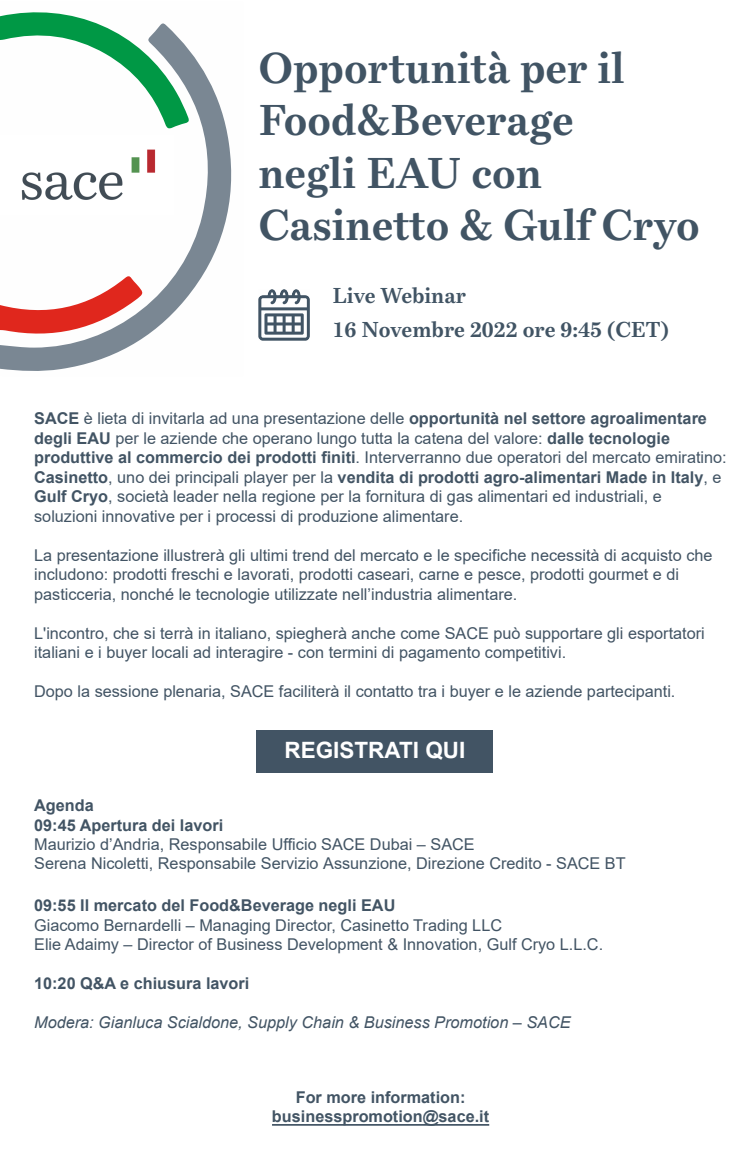
<style>
.page{position:relative;width:750px;height:1173px;background:#fff}
.page>*{position:absolute;margin:0;border:0;box-sizing:border-box;transform-origin:0 0}
.t1{font:700 42.5px/52.5px "Bressay";color:#415464}
.t2{font:700 22.5px "Arial";color:#fff}
.t3{font:700 21.25px/33.8px "Bressay";color:#415464}
.t4{font:16.25px/19.5px "Arial";color:#425464}
.t5{font:700 16.25px/19.5px "Arial";color:#425464}
.t6{font:16.25px "Arial";color:#425464}
.t7{font:italic 16.25px "Arial";color:#425464}
.s1{font-weight:700}
</style>
<div class="page">
<hr style="left:272px;top:1124px;width:217px;height:2px;background:#425464">
<div style="left:257px;top:730px;width:236px;height:43px;background:#425464"></div>
<svg style="left:0;top:50px;width:232px;height:321px"></svg>
<svg style="left:0;top:12px;width:189px;height:117px"></svg>
<svg style="left:0;top:275px;width:145px;height:64px"></svg>
<img style="left:1px;top:135px;width:172px;height:80px">
<svg style="left:258px;top:289px;width:52px;height:52px"></svg>
<h1 class="t1" style="left:258px;top:41px;width:443px">Opportunità per il<br>Food&amp;Beverage<br>negli EAU con<br>Casinetto &amp; Gulf Cryo</h1>
<h3 class="t3" style="left:333px;top:278px;width:338px">Live Webinar<br>16 Novembre 2022 ore 9:45 (CET)</h3>
<p class="t4" style="left:34px;top:408px;width:694px"><span class="s1">SACE</span> è lieta di invitarla ad una presentazione delle <span class="s1">opportunità nel settore agroalimentare degli EAU</span> per le aziende che operano lungo tutta la catena del valore: <span class="s1">dalle tecnologie produttive al commercio dei prodotti finiti</span>. Interverranno due operatori del mercato emiratino:<br><span class="s1">Casinetto</span>, uno dei principali player per la <span class="s1">vendita di prodotti agro-alimentari Made in Italy</span>, e <span class="s1">Gulf Cryo</span>, società leader nella regione per la fornitura di gas alimentari ed industriali, e soluzioni innovative per i processi di produzione alimentare.</p>
<p class="t4" style="left:34px;top:545px;width:680px">La presentazione illustrerà gli ultimi trend del mercato e le specifiche necessità di acquisto che includono: prodotti freschi e lavorati, prodotti caseari, carne e pesce, prodotti gourmet e di pasticceria, nonché le tecnologie utilizzate nell’industria alimentare.</p>
<p class="t4" style="left:34px;top:623px;width:672px">L'incontro, che si terrà in italiano, spiegherà anche come SACE può supportare gli esportatori italiani e i buyer locali ad interagire - con termini di pagamento competitivi.</p>
<p class="t4" style="left:34px;top:681px;width:643px">Dopo la sessione plenaria, SACE faciliterà il contatto tra i buyer e le aziende partecipanti.</p>
<h2 class="t2" style="left:285px;top:734px;width:182px">REGISTRATI QUI</h2>
<p class="t5" style="left:34px;top:796px;width:191px">Agenda<br>09:45 Apertura dei lavori</p>
<p class="t4" style="left:34px;top:834px;width:442px">Maurizio d’Andria, Responsabile Ufficio SACE Dubai – SACE</p>
<p class="t6" style="left:34px;top:852px;width:593px">Serena Nicoletti, Responsabile Servizio Assunzione, Direzione Credito - SACE BT</p>
<p class="t4" style="left:34px;top:895px;width:571px"><span class="s1">09:5</span><span class="s1">5</span> <span class="s1">Il mercato del Food&amp;Beverage negli EAU<br></span>Giacomo Bernardelli – Managing Director, Casinetto Trading LLC<br>Elie Adaimy – Director of Business Development &amp; Innovation, Gulf Cryo L.L.C.</p>
<p class="t5" style="left:34px;top:974px;width:217px">10:20 Q&amp;A e chiusura lavori</p>
<p class="t7" style="left:34px;top:1012px;width:538px">Modera: Gianluca Scialdone, Supply Chain &amp; Business Promotion – SACE</p>
<p class="t5" style="left:272px;top:1087px;width:219px;text-align:center">For more information: businesspromotion@sace.it</p>
</div>
